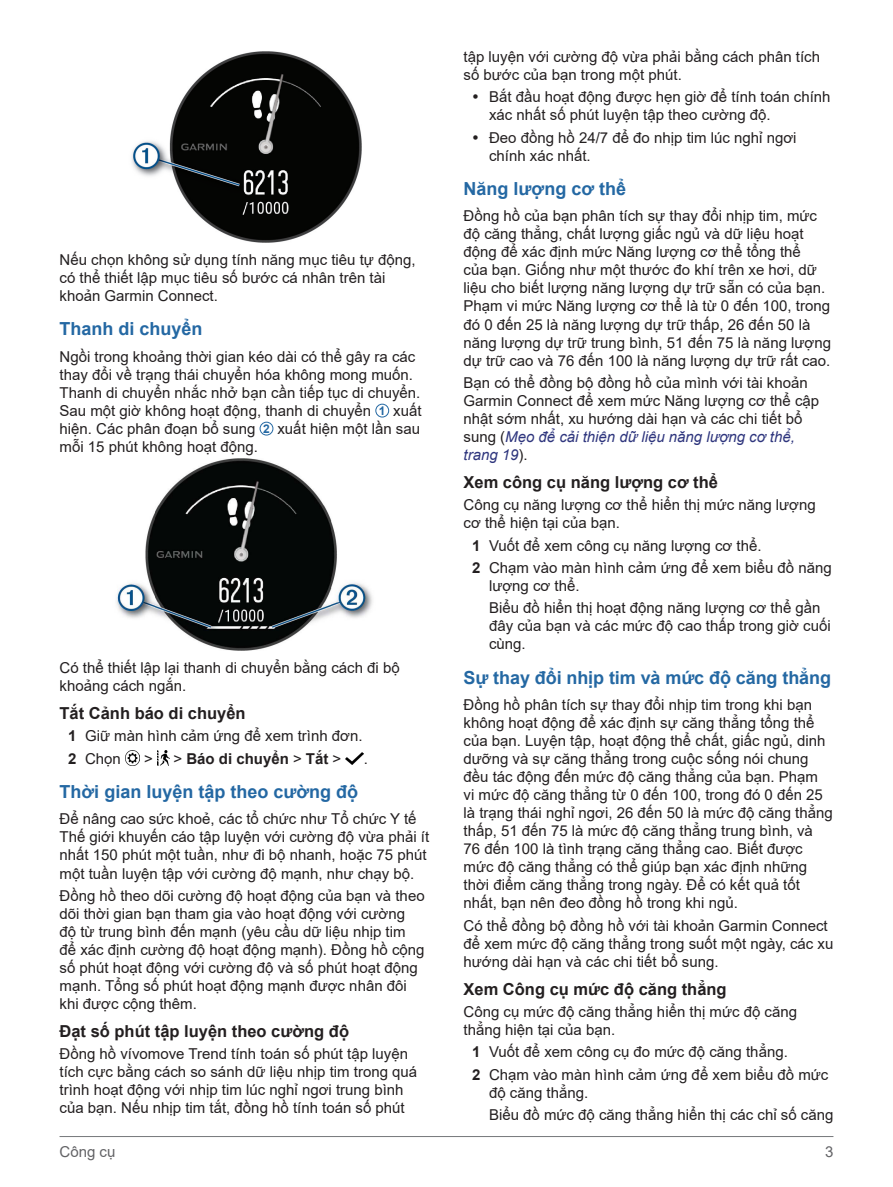
<style>
.page{position:relative;width:893px;height:1187px;background:#fff}
.page>*{position:absolute;margin:0;border:0;box-sizing:border-box;transform-origin:0 0}
.t1{font:700 18px "Arial";color:#2468a3}
.t2{font:700 16.5px "Arial";color:#231f20}
.t3{font:15px/18px "Arial";color:#231f20}
.t4{font:700 15px "Arial";color:#231f20}
.t5{font:15px "Arial";color:#636366}
.s1{font-weight:700;font-size:12px;color:#2468a3}
.s2{font-weight:700}
.s3{font-weight:400}
.s4{font-style:italic;color:#2e357d}
</style>
<div class="page">
<hr style="left:60px;top:1136px;width:773px;height:1px;background:#76787b">
<img style="left:132px;top:51px;width:229px;height:191px">
<div style="left:375px;top:404px;width:14px;height:13px;border:1px solid #2468a3;border-radius:50%"></div>
<div style="left:260px;top:422px;width:13px;height:13px;border:1px solid #2468a3;border-radius:50%"></div>
<img style="left:116px;top:459px;width:257px;height:191px">
<img style="left:125px;top:750px;width:15px;height:15px">
<img style="left:157px;top:750px;width:12px;height:15px">
<img style="left:346px;top:752px;width:18px;height:12px">
<p class="t3" style="left:60px;top:250px;width:358px">Nếu chọn không sử dụng tính năng mục tiêu tự động, có thể thiết lập mục tiêu số bước cá nhân trên tài khoản Garmin Connect.</p>
<p class="t1" style="left:60px;top:316px;width:145px">Thanh di chuyển</p>
<p class="t3" style="left:60px;top:347px;width:364px">Ngồi trong khoảng thời gian kéo dài có thể gây ra các thay đổi về trạng thái chuyển hóa không mong muốn.<br>Thanh di chuyển nhắc nhở bạn cần tiếp tục di chuyển.<br>Sau một giờ không hoạt động, thanh di chuyển <span class="s1">1</span> xuất hiện. Các phân đoạn bổ sung <span class="s1">2</span> xuất hiện một lần sau mỗi 15 phút không hoạt động.</p>
<p class="t3" style="left:60px;top:658px;width:342px">Có thể thiết lập lại thanh di chuyển bằng cách đi bộ khoảng cách ngắn.</p>
<p class="t2" style="left:60px;top:701px;width:188px">Tắt Cảnh báo di chuyển</p>
<p class="t3" style="left:68px;top:724px;width:296px;line-height:22.2px"><span class="s2">1</span> Giữ màn hình cảm ứng để xem trình đơn.<br><span class="s2">2</span> Chọn</p>
<p class="t4" style="left:144px;top:747px;width:199px"><span class="s3">&gt; &gt;</span> Báo di chuyển <span class="s3">&gt;</span> Tắt <span class="s3">&gt;</span></p>
<p class="t3" style="left:364px;top:749px;width:3px">.</p>
<p class="t1" style="left:60px;top:778px;width:299px">Thời gian luyện tập theo cường độ</p>
<p class="t3" style="left:60px;top:810px;width:371px">Để nâng cao sức khoẻ , các tổ chức như Tổ chức Y tế Thế giới khuyến cáo tập luyện với cường độ vừa phải ít nhất 150 phút một tuần, như đi bộ nhanh, hoặc 75 phút một tuần luyện tập với cường độ mạnh, như chạy bộ.</p>
<p class="t3" style="left:60px;top:886px;width:367px">Đồng hồ theo dõi cường độ hoạt động của bạn và theo dõi thời gian bạn tham gia vào hoạt động với cường độ từ trung bình đến mạnh (yêu cầu dữ liệu nhịp tim để xác định cường độ hoạt động mạnh). Đồng hồ cộng số phút hoạt động với cường độ và số phút hoạt động mạnh. Tổng số phút hoạt động mạnh được nhân đôi khi được cộng thêm.</p>
<p class="t2" style="left:60px;top:1019px;width:290px">Đạt số phút tập luyện theo cường độ</p>
<p class="t3" style="left:60px;top:1044px;width:359px">Đồng hồ vívomove Trend tính toán số phút tập luyện tích cực bằng cách so sánh dữ liệu nhịp tim trong quá trình hoạt động với nhịp tim lúc nghỉ ngơi trung bình của bạn. Nếu nhịp tim tắt, đồng hồ tính toán số phút</p>
<p class="t3" style="left:463px;top:48px;width:358px">tập luyện với cường độ vừa phải bằng cách phân tích số bước của bạn trong một phút.</p>
<p class="t3" style="left:489px;top:88px;width:343px">Bắt đầu hoạt động được hẹn giờ để tính toán chính xác nhất số phút luyện tập theo cường độ.</p>
<p class="t3" style="left:489px;top:128px;width:309px">Đeo đồng hồ 24/7 để đo nhịp tim lúc nghỉ ngơi chính xác nhất.</p>
<p class="t1" style="left:463px;top:176px;width:164px">Năng lượng cơ thể</p>
<p class="t3" style="left:463px;top:207px;width:369px">Đồng hồ của bạn phân tích sự thay đổi nhịp tim, mức độ căng thẳng, chất lượng giấc ngủ và dữ liệu hoạt động để xác định mức Năng lượng cơ thể tổng thể<br>của bạn. Giống như một thước đo khí trên xe hơi, dữ liệu cho biết lượng năng lượng dự trữ sẵn có của bạn.<br>Phạm vi mức Năng lượng cơ thể là từ 0 đến 100, trong đó 0 đến 25 là năng lượng dự trữ thấp, 26 đến 50 là năng lượng dự trữ trung bình, 51 đến 75 là năng lượng dự trữ cao và 76 đến 100 là năng lượng dự trữ rất cao.</p>
<p class="t3" style="left:463px;top:373px;width:357px">Bạn có thể đồng bộ đồng hồ của mình với tài khoản Garmin Connect để xem mức Năng lượng cơ thể cập nhật sớm nhất, xu hướng dài hạn và các chi tiết bổ sung (<span class="s4">Mẹo để cải thiện dữ liệu năng lượng cơ thể, trang 19</span>).</p>
<p class="t2" style="left:463px;top:470px;width:256px">Xem công cụ năng lượng cơ thể</p>
<p class="t3" style="left:463px;top:496px;width:354px">Công cụ năng lượng cơ thể hiển thị mức năng lượng cơ thể hiện tại của bạn.</p>
<p class="t3" style="left:472px;top:534px;width:361px;line-height:22.2px"><span class="s2">1</span> Vuốt để xem công cụ năng lượng cơ thể.<br><span class="s2">2</span> Chạm vào màn hình cảm ứng để xem biểu đồ năng</p>
<p class="t3" style="left:489px;top:574px;width:333px;line-height:22.2px">lượng cơ thể.<br>Biểu đồ hiển thị hoạt động năng lượng cơ thể gần</p>
<p class="t3" style="left:489px;top:617px;width:343px">đây của bạn và các mức độ cao thấp trong giờ cuối cùng.</p>
<p class="t1" style="left:463px;top:664px;width:369px">Sự thay đổi nhịp tim và mức độ căng thẳng</p>
<p class="t3" style="left:463px;top:695px;width:371px">Đồng hồ phân tích sự thay đổi nhịp tim trong khi bạn không hoạt động để xác định sự căng thẳng tổng thể của bạn. Luyện tập, hoạt động thể chất, giấc ngủ, dinh dưỡng và sự căng thẳng trong cuộc sống nói chung đều tác động đến mức độ căng thẳng của bạn. Phạm<br>vi mức độ căng thẳng từ 0 đến 100, trong đó 0 đến 25 là trạng thái nghỉ ngơi, 26 đến 50 là mức độ căng thẳng thấp, 51 đến 75 là mức độ căng thẳng trung bình, và 76 đến 100 là tình trạng căng thẳng cao. Biết được mức độ căng thẳng có thể giúp bạn xác định những thời điểm căng thẳng trong ngày. Để có kết quả tốt nhất, bạn nên đeo đồng hồ trong khi ngủ.</p>
<p class="t3" style="left:463px;top:916px;width:371px">Có thể đồng bộ đồng hồ với tài khoản Garmin Connect để xem mức độ căng thẳng trong suốt một ngày, các xu hướng dài hạn và các chi tiết bổ sung.</p>
<p class="t2" style="left:463px;top:977px;width:265px">Xem Công cụ mức độ căng thẳng</p>
<p class="t3" style="left:463px;top:1002px;width:335px">Công cụ mức độ căng thẳng hiển thị mức độ căng thẳng hiện tại của bạn.</p>
<p class="t3" style="left:472px;top:1040px;width:358px;line-height:22.2px"><span class="s2">1</span> Vuốt để xem công cụ đo mức độ căng thẳng.<br><span class="s2">2</span> Chạm vào màn hình cảm ứng để xem biểu đồ mức</p>
<p class="t3" style="left:489px;top:1081px;width:346px;line-height:22.2px">độ căng thẳng.<br>Biểu đồ mức độ căng thẳng hiển thị các chỉ số căng</p>
<p class="t5" style="left:60px;top:1141px;width:55px">Công cu</p>
<p class="t5" style="left:825px;top:1141px;width:10px">3</p>
</div>
